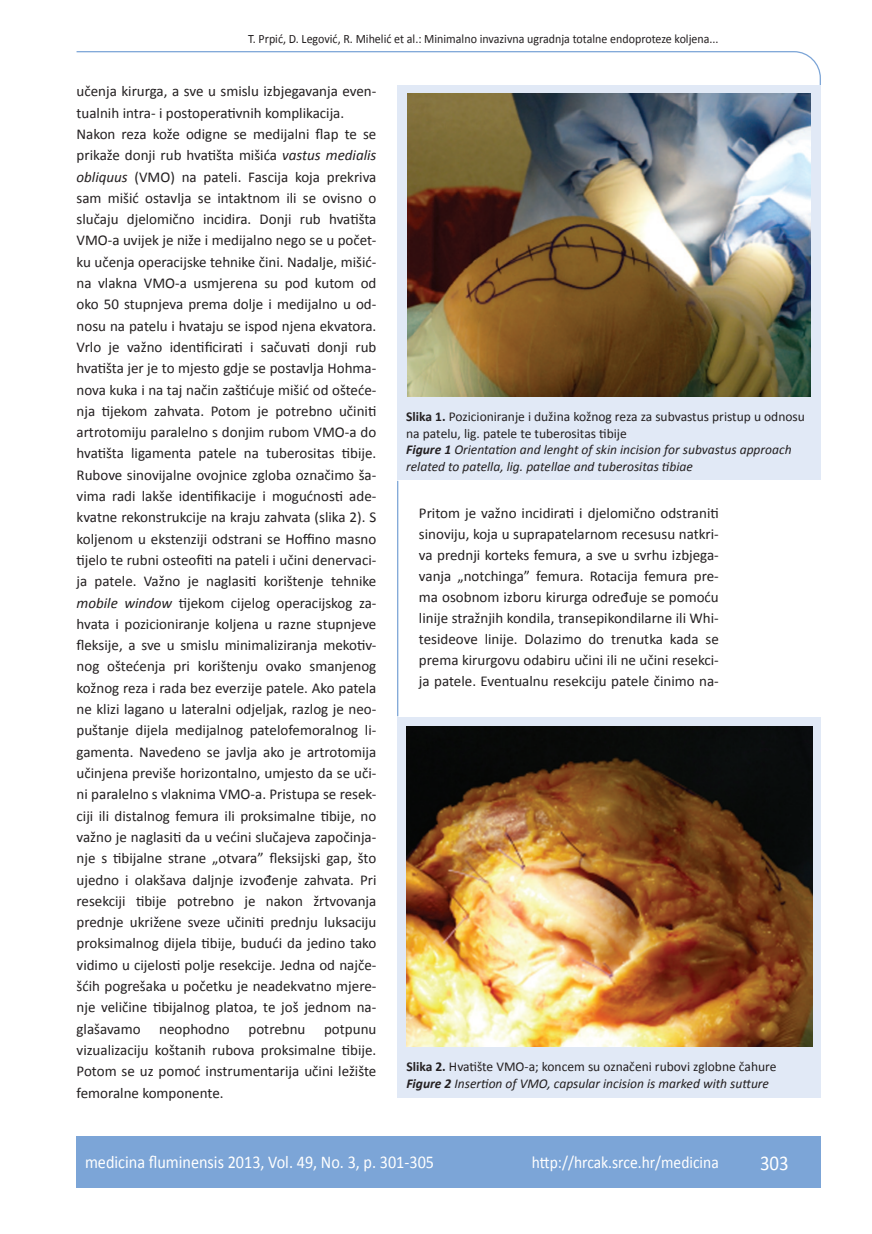
<style>
.page{position:relative;width:872px;height:1234px;background:#fff}
.page>*{position:absolute;margin:0;border:0;box-sizing:border-box;transform-origin:0 0}
.t1{font:21px "Calibri";color:#fff;scale:.9 1}
.t2{font:18px "Calibri";color:#fff;scale:.9 1}
.t3{font:17.25px "Calibri";color:#fff;scale:.9 1}
.t4{font:15px/21.3px "Calibri";color:#231f20}
.t5{font:italic 13.5px/16.5px "Calibri";color:#231f20}
.t6{font:12.75px "Calibri";color:#231f20;scale:.94 1}
.s1{font-style:italic}
.s2{font-weight:700;font-style:normal}
.s3{font-style:normal}
.s4{font-weight:700}
</style>
<div class="page">
<svg style="left:76px;top:51px;width:745px;height:275px"></svg>
<hr style="left:397px;top:480px;width:1px;height:236px;background:#7ca5d7">
<div style="left:77px;top:1135px;width:744px;height:51px;background:#7ca5d7"></div>
<div style="left:398px;top:85px;width:422px;height:394px;background:#e1e9f6"></div>
<img style="left:407px;top:94px;width:404px;height:302px">
<div style="left:398px;top:717px;width:423px;height:380px;background:#e1e9f6"></div>
<img style="left:406px;top:726px;width:406px;height:320px">
<p class="t6" style="left:248px;top:30px;width:502px">T. Prpić, D. Legović, R. Mihelić et al.: Minimalno invazivna ugradnja totalne endoproteze koljena...</p>
<p class="t4" style="left:77px;top:80px;width:301px">učenja kirurga, a sve u smislu izbjegavanja even&shy;tualnih intra- i postoperativnih komplikacija.<br>Nakon reza kože odigne se medijalni flap te se prikaže donji rub hvatišta mišića <span class="s1">vastus medialis obliquus</span> (VMO) na pateli. Fascija koja prekriva sam mišić ostavlja se intaktnom ili se ovisno o slučaju djelomično incidira. Donji rub hvatišta VMO-a uvijek je niže i medijalno nego se u počet&shy;ku učenja operacijske tehnike čini. Nadalje, mišić&shy;na vlakna VMO-a usmjerena su pod kutom od oko 50 stupnjeva prema dolje i medijalno u od&shy;nosu na patelu i hvataju se ispod njena ekvatora.<br>Vrlo je važno identificirati i sačuvati donji rub hvatišta jer je to mjesto gdje se postavlja Hohma&shy;nova kuka i na taj način zaštićuje mišić od ošteće&shy;nja tijekom zahvata. Potom je potrebno učiniti artrotomiju paralelno s donjim rubom VMO-a do hvatišta ligamenta patele na tuberositas tibije.<br>Rubove sinovijalne ovojnice zgloba označimo ša&shy;vima radi lakše identifikacije i mogućnosti ade&shy;kvatne rekonstrukcije na kraju zahvata (slika 2). S koljenom u ekstenziji odstrani se Hoffino masno tijelo te rubni osteofiti na pateli i učini denervaci&shy;ja patele. Važno je naglasiti korištenje tehnike <span class="s1">mobile window</span> tijekom cijelog operacijskog za&shy;hvata i pozicioniranje koljena u razne stupnjeve fleksije, a sve u smislu minimaliziranja mekotiv&shy;nog oštećenja pri korištenju ovako smanjenog kožnog reza i rada bez everzije patele. Ako patela ne klizi lagano u lateralni odjeljak, razlog je neo&shy;puštanje dijela medijalnog patelofemoralnog li&shy;gamenta. Navedeno se javlja ako je artrotomija učinjena previše horizontalno, umjesto da se uči&shy;ni paralelno s vlaknima VMO-a. Pristupa se resek&shy;ciji ili distalnog femura ili proksimalne tibije, no važno je naglasiti da u većini slučajeva započinja&shy;nje s tibijalne strane „otvara” fleksijski gap, što ujedno i olakšava daljnje izvođenje zahvata. Pri resekciji tibije potrebno je nakon žrtvovanja prednje ukrižene sveze učiniti prednju luksaciju proksimalnog dijela tibije, budući da jedino tako vidimo u cijelosti polje resekcije. Jedna od najče&shy;šćih pogrešaka u početku je neadekvatno mjere&shy;nje veličine tibijalnog platoa, te još jednom na&shy;glašavamo neophodno potrebnu potpunu vizualizaciju koštanih rubova proksimalne tibije.<br>Potom se uz pomoć instrumentarija učini ležište femoralne komponente.</p>
<p class="t5" style="left:406px;top:407px;width:400px"><span class="s2">Slika 1.</span> <span class="s3">Pozicioniranje i dužina kožnog reza za subvastus pristup u odnosu na patelu, lig. patele te tuberositas tibije<br></span><span class="s4">Figure 1</span> Orientation and lenght of skin incision for subvastus approach related to patella, lig. patellae and tuberositas tibiae</p>
<p class="t4" style="left:419px;top:502px;width:301px;text-align:justify">Pritom je važno incidirati i djelomično odstraniti sinoviju, koja u suprapatelarnom recesusu natkri&shy;va prednji korteks femura, a sve u svrhu izbjega&shy;vanja „notchinga” femura. Rotacija femura pre&shy;ma osobnom izboru kirurga određuje se pomoću linije stražnjih kondila, transepikondilarne ili Whi&shy;tesideove linije. Dolazimo do trenutka kada se prema kirurgovu odabiru učini ili ne učini resekci&shy;ja patele. Eventualnu resekciju patele činimo na-</p>
<p class="t5" style="left:406px;top:1057px;width:371px"><span class="s2">Slika 2.</span> <span class="s3">Hvatište VMO-a; koncem su označeni rubovi zglobne čahure<br></span><span class="s4">Figure 2</span> Insertion of VMO, capsular incision is marked with sutture</p>
<p class="t2" style="left:85px;top:1150px;width:389px">medicina fluminensis 2013, Vol. 49, No. 3, p. 301-305</p>
<p class="t3" style="left:532px;top:1151px;width:209px">http://hrcak.srce.hr/medicina</p>
<h1 class="t1" style="left:760px;top:1149px;width:33px">303</h1>
</div>
